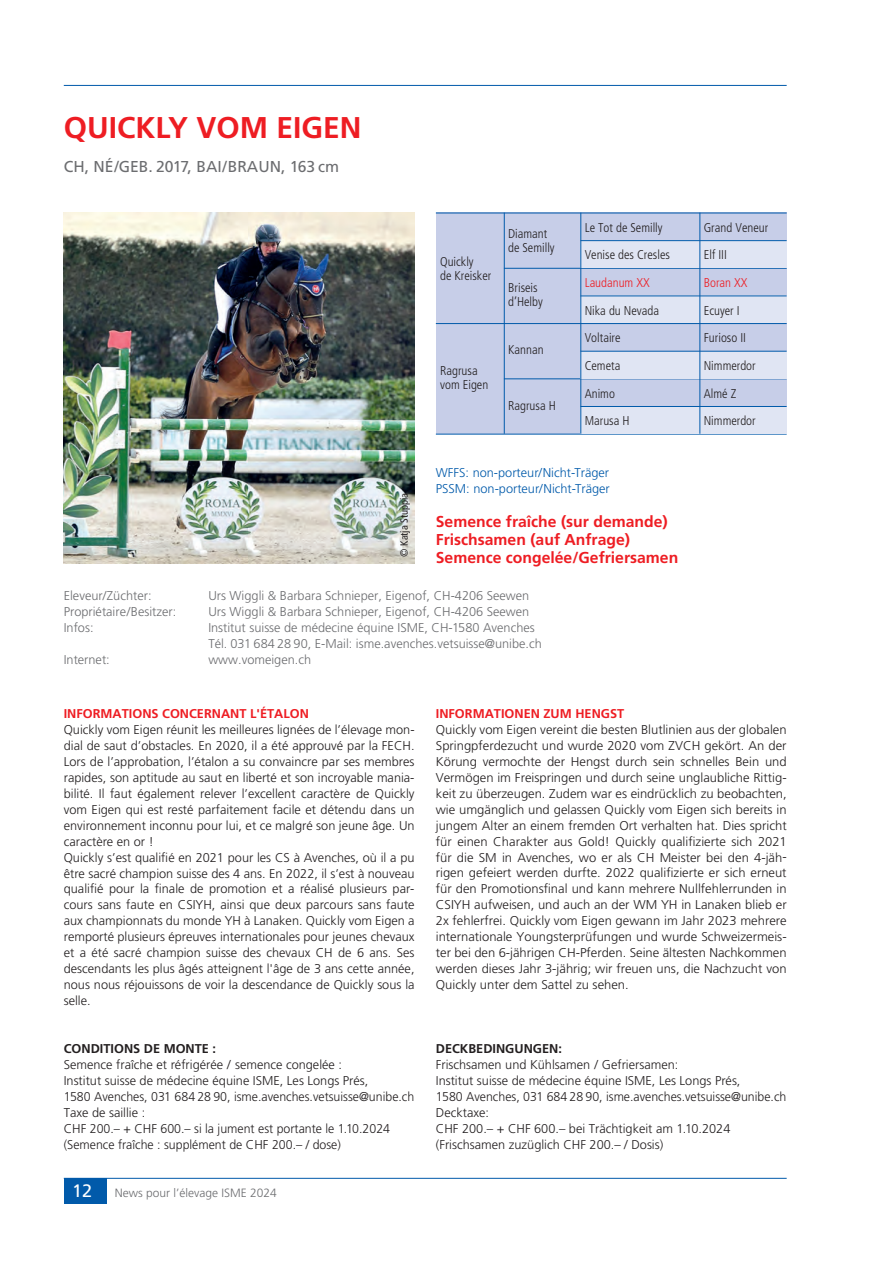
<style>
.page{position:relative;width:893px;height:1263px;background:#fff}
.page>*{position:absolute;margin:0;border:0;box-sizing:border-box;transform-origin:0 0}
.t1{font:700 30px "Frutiger";color:#ee1d23}
.t2{font:18px "Frutiger";color:#fff}
.t3{font:700 15.75px/18px "Frutiger";color:#ee1d23}
.t4{font:15.75px "Frutiger";color:#6c6d70}
.t5{font:300 12.75px/15.9px "Frutiger";color:#231f20}
.t6{font:300 12.75px/15.9px "Frutiger";color:#6c6d70}
.t7{font:300 condensed 12.75px/27.6px "Frutiger";color:#231f20}
.t8{font:300 12.75px/15.9px "Frutiger";color:#015aaa}
.t9{font:700 12.75px "Frutiger";color:#ee1d23}
.t10{font:700 12.75px "Frutiger";color:#231f20}
.t11{font:300 condensed 12.75px "Frutiger";color:#ee1d23}
.t12{font:300 12px "Frutiger";color:#6c6d70}
.t13{font:condensed 10.5px "Frutiger";color:#231f20}
</style>
<div class="page">
<hr style="left:64px;top:85px;width:723px;height:1px;background:#015aaa">
<hr style="left:64px;top:1178px;width:723px;height:1px;background:#015aaa">
<div style="left:64px;top:1178px;width:42px;height:25px;background:#015aaa"></div>
<img style="left:64px;top:213px;width:350px;height:350px">
<div style="left:436px;top:213px;width:351px;height:221px;background:#c7cee8"></div>
<hr style="left:436px;top:213px;width:351px;height:1px;background:#015aaa">
<hr style="left:504px;top:268px;width:283px;height:1px;background:#015aaa">
<hr style="left:436px;top:323px;width:351px;height:1px;background:#015aaa">
<hr style="left:504px;top:378px;width:283px;height:1px;background:#015aaa">
<hr style="left:436px;top:434px;width:351px;height:1px;background:#015aaa">
<hr style="left:504px;top:213px;width:1px;height:221px;background:#015aaa">
<div style="left:580px;top:240px;width:207px;height:28px;background:#e0e5f3"></div>
<div style="left:580px;top:296px;width:207px;height:27px;background:#e0e5f3"></div>
<div style="left:580px;top:351px;width:207px;height:27px;background:#e0e5f3"></div>
<div style="left:580px;top:406px;width:207px;height:28px;background:#e0e5f3"></div>
<hr style="left:580px;top:213px;width:1px;height:221px;background:#015aaa">
<hr style="left:699px;top:213px;width:1px;height:221px;background:#015aaa">
<hr style="left:580px;top:240px;width:207px;height:1px;background:#015aaa">
<hr style="left:580px;top:296px;width:207px;height:1px;background:#015aaa">
<hr style="left:580px;top:351px;width:207px;height:1px;background:#015aaa">
<hr style="left:580px;top:406px;width:207px;height:1px;background:#015aaa">
<h1 class="t1" style="left:64px;top:110px;width:299px">QUICKLY VOM EIGEN</h1>
<p class="t4" style="left:64px;top:157px;width:277px">CH, NÉ/GEB. 2017, BAI/BRAUN, 163 cm</p>
<p class="t13" style="left:398px;top:557px;width:66px;rotate:-90deg">© Katja Stuppia</p>
<p class="t7" style="left:440px;top:255px;width:53px;line-height:13.8px">Quickly<br>de Kreisker</p>
<p class="t7" style="left:440px;top:364px;width:50px;line-height:13.8px">Ragrusa vom Eigen</p>
<p class="t7" style="left:508px;top:227px;width:48px;line-height:13.8px">Diamant de Semilly</p>
<p class="t7" style="left:508px;top:281px;width:36px;line-height:13.8px">Briseis d’Helby</p>
<p class="t7" style="left:508px;top:336px;width:37px">Kannan</p>
<p class="t7" style="left:508px;top:392px;width:49px">Ragrusa H</p>
<p class="t7" style="left:585px;top:214px;width:87px">Le Tot de Semilly<br>Venise des Cresles</p>
<p class="t11" style="left:585px;top:275px;width:66px">Laudanum XX</p>
<p class="t7" style="left:585px;top:297px;width:76px">Nika du Nevada<br>Voltaire<br>Cemeta<br>Animo<br>Marusa H</p>
<p class="t8" style="left:436px;top:465px;width:175px">WFFS: non-porteur/Nicht-Träger<br>PSSM: non-porteur/Nicht-Träger</p>
<p class="t3" style="left:436px;top:512px;width:244px">Semence fraîche (sur demande)<br>Frischsamen (auf Anfrage)<br>Semence congelée/Gefriersamen</p>
<p class="t6" style="left:64px;top:588px;width:89px">Eleveur/Züchter:</p>
<p class="t6" style="left:208px;top:588px;width:322px">Urs Wiggli &amp; Barbara Schnieper, Eigenof, CH-4206 Seewen</p>
<p class="t6" style="left:64px;top:604px;width:114px">Propriétaire/Besitzer:</p>
<p class="t6" style="left:208px;top:604px;width:322px">Urs Wiggli &amp; Barbara Schnieper, Eigenof, CH-4206 Seewen</p>
<p class="t6" style="left:64px;top:619px;width:31px">Infos:</p>
<p class="t6" style="left:208px;top:619px;width:335px">Institut suisse de médecine équine ISME, CH-1580 Avenches<br>Tél. 031 684 28 90, E-Mail: isme.avenches.vetsuisse@unibe.ch</p>
<p class="t6" style="left:64px;top:651px;width:48px">Internet:</p>
<p class="t6" style="left:208px;top:651px;width:104px">www.vomeigen.ch</p>
<p class="t7" style="left:704px;top:214px;width:66px">Grand Veneur<br>Elf III</p>
<p class="t11" style="left:704px;top:275px;width:45px">Boran XX</p>
<p class="t7" style="left:704px;top:297px;width:53px">Ecuyer I<br>Furioso II<br>Nimmerdor<br>Almé Z<br>Nimmerdor</p>
<p class="t9" style="left:64px;top:706px;width:247px">INFORMATIONS CONCERNANT L'ÉTALON</p>
<p class="t5" style="left:64px;top:721px;width:352px">Quickly vom Eigen réunit les meilleures lignées de l’élevage mon&shy;dial de saut d’obstacles. En 2020, il a été approuvé par la FECH.<br>Lors de l’approbation, l’étalon a su convaincre par ses membres rapides, son aptitude au saut en liberté et son incroyable mania&shy;bilité. Il faut également relever l’excellent caractère de Quickly vom Eigen qui est resté parfaitement facile et détendu dans un environnement inconnu pour lui, et ce malgré son jeune âge. Un caractère en or !<br>Quickly s’est qualifié en 2021 pour les CS à Avenches, où il a pu être sacré champion suisse des 4 ans. En 2022, il s’est à nouveau qualifié pour la finale de promotion et a réalisé plusieurs par&shy;cours sans faute en CSIYH, ainsi que deux parcours sans faute aux championnats du monde YH à Lanaken. Quickly vom Eigen a remporté plusieurs épreuves internationales pour jeunes chevaux et a été sacré champion suisse des chevaux CH de 6 ans. Ses descendants les plus âgés atteignent l'âge de 3 ans cette année, nous nous réjouissons de voir la descendance de Quickly sous la selle.</p>
<p class="t10" style="left:64px;top:1041px;width:154px">CONDITIONS DE MONTE :</p>
<p class="t5" style="left:64px;top:1056px;width:352px">Semence fraîche et réfrigérée / semence congelée :<br>Institut suisse de médecine équine ISME, Les Longs Prés,<br>1580 Avenches, 031 684 28 90, isme.avenches.vetsuisse@unibe.ch Taxe de saillie :<br>CHF 200.– + CHF 600.– si la jument est portante le 1.10.2024 (Semence fraîche : supplément de CHF 200.– / dose)</p>
<h2 class="t2" style="left:72px;top:1180px;width:22px">12</h2>
<p class="t12" style="left:115px;top:1186px;width:164px">News pour l’élevage ISME 2024</p>
<p class="t9" style="left:436px;top:706px;width:190px">INFORMATIONEN ZUM HENGST</p>
<p class="t5" style="left:436px;top:721px;width:352px;text-align:justify">Quickly vom Eigen vereint die besten Blutlinien aus der globalen Springpferdezucht und wurde 2020 vom ZVCH gekört. An der Körung vermochte der Hengst durch sein schnelles Bein und Vermögen im Freispringen und durch seine unglaubliche Rittig&shy;keit zu überzeugen. Zudem war es eindrücklich zu beobachten, wie umgänglich und gelassen Quickly vom Eigen sich bereits in jungem Alter an einem fremden Ort verhalten hat. Dies spricht für einen Charakter aus Gold! Quickly qualifizierte sich 2021 für die SM in Avenches, wo er als CH Meister bei den 4-jäh&shy;rigen gefeiert werden durfte. 2022 qualifizierte er sich erneut für den Promotionsfinal und kann mehrere Nullfehlerrunden in CSIYH aufweisen, und auch an der WM YH in Lanaken blieb er 2x fehlerfrei. Quickly vom Eigen gewann im Jahr 2023 mehrere internationale Youngsterprüfungen und wurde Schweizermeis&shy;ter bei den 6-jährigen CH-Pferden. Seine ältesten Nachkommen werden dieses Jahr 3-jährig; wir freuen uns, die Nachzucht von Quickly unter dem Sattel zu sehen.</p>
<p class="t10" style="left:436px;top:1041px;width:128px">DECKBEDINGUNGEN:</p>
<p class="t5" style="left:436px;top:1056px;width:352px">Frischsamen und Kühlsamen / Gefriersamen:<br>Institut suisse de médecine équine ISME, Les Longs Prés,<br>1580 Avenches, 031 684 28 90, isme.avenches.vetsuisse@unibe.ch Decktaxe:<br>CHF 200.– + CHF 600.– bei Trächtigkeit am 1.10.2024 (Frischsamen zuzüglich CHF 200.– / Dosis)</p>
</div>
